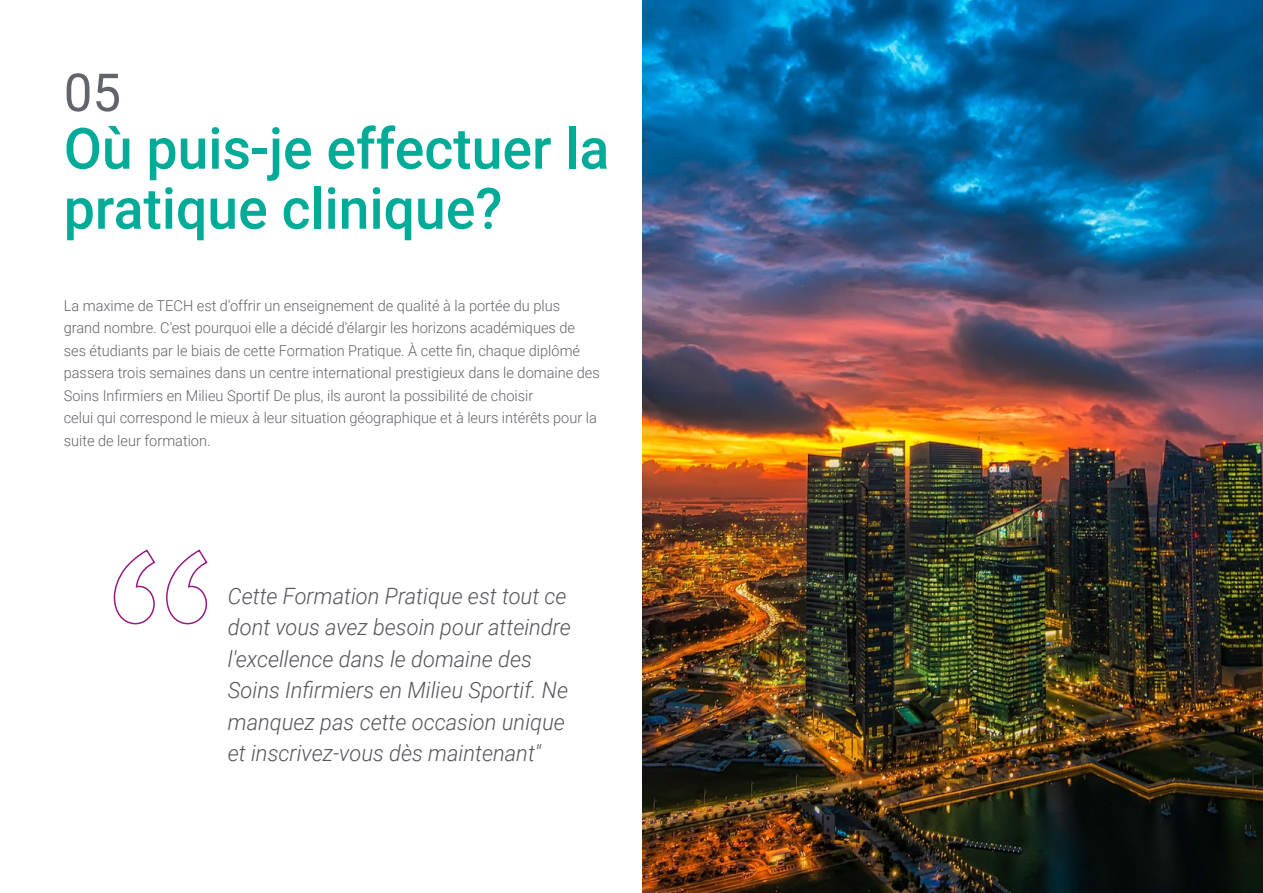
<style>
.page{position:relative;width:1263px;height:893px;background:#fff}
.page>*{position:absolute;margin:0;border:0;box-sizing:border-box;transform-origin:0 0}
.t1{font:500 57px/60px "Roboto";color:#00ab97}
.t2{font:52.5px "Roboto";color:#61646a}
.t3{font:italic 300 22.5px/31.5px "Roboto";color:#52555b}
.t4{font:300 15px/22.5px "Roboto";color:#61646a}
</style>
<div class="page">
<svg style="left:113px;top:549px;width:95px;height:76px"></svg>
<img style="left:642px;top:0;width:621px;height:893px">
<h2 class="t2" style="left:64px;top:56px;width:59px">05</h2>
<h1 class="t1" style="left:64px;top:116px;width:547px">Où puis-je effectuer la pratique clinique?</h1>
<p class="t4" style="left:64px;top:293px;width:537px">La maxime de TECH est d'offrir un enseignement de qualité à la portée du plus grand nombre. C'est pourquoi elle a décidé d'élargir les horizons académiques de ses étudiants par le biais de cette Formation Pratique. À cette fin, chaque diplômé passera trois semaines dans un centre international prestigieux dans le domaine des Soins Infirmiers en Milieu Sportif De plus, ils auront la possibilité de choisir<br>celui qui correspond le mieux à leur situation géographique et à leurs intérêts pour la suite de leur formation.</p>
<h3 class="t3" style="left:228px;top:579px;width:345px">Cette Formation Pratique est tout ce dont vous avez besoin pour atteindre l'excellence dans le domaine des Soins Infirmiers en Milieu Sportif. Ne manquez pas cette occasion unique et inscrivez-vous dès maintenant"</h3>
</div>
